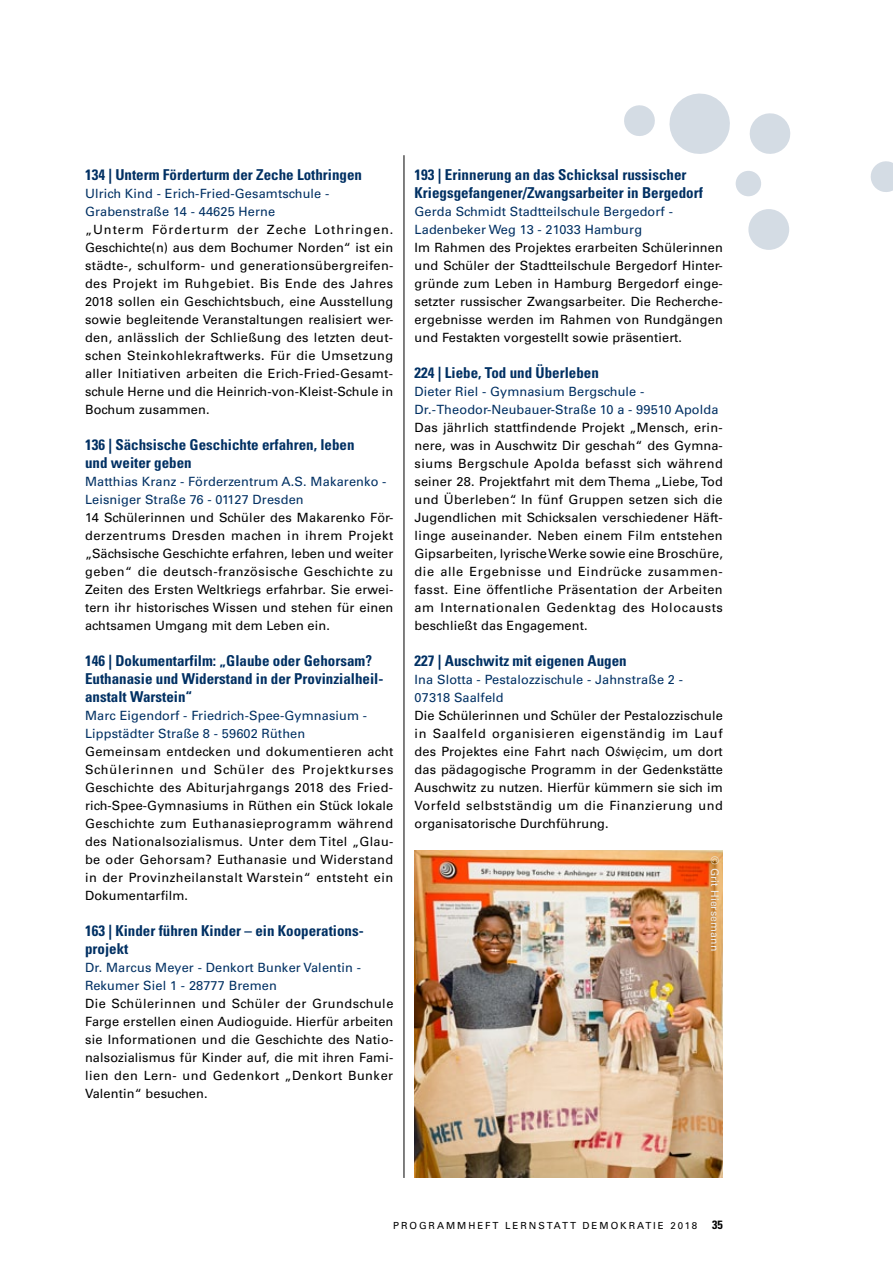
<style>
.page{position:relative;width:893px;height:1263px;background:#fff}
.page>*{position:absolute;margin:0;border:0;box-sizing:border-box;transform-origin:0 0}
.t1{font:700 condensed 15px/18px "Univers LT";color:#003063}
.t2{font:12.75px/18px "Univers LT Std";letter-spacing:.01em;color:#000;text-align:justify}
.t3{font:12.75px/18px "Univers LT Std";letter-spacing:.01em;color:#003063}
.t4{font:10.5px "Univers LT Std";letter-spacing:.01em;color:#ededed}
.t5{font:9.75px "Univers LT Std";letter-spacing:.2em;color:#000}
.s1{font-family:"Arial Narrow";font-style:italic}
.s2{font-weight:700;font-stretch:condensed;font-size:12px}
</style>
<div class="page">
<hr style="left:404px;top:155px;width:1px;height:1023px;background:#000">
<img style="left:415px;top:850px;width:308px;height:328px">
<svg style="left:669px;top:93px;width:61px;height:61px"></svg>
<svg style="left:749px;top:113px;width:42px;height:41px"></svg>
<svg style="left:870px;top:161px;width:23px;height:31px"></svg>
<svg style="left:624px;top:105px;width:31px;height:31px"></svg>
<div style="left:748px;top:209px;width:41px;height:41px;background:#d4dce4;border-radius:50%"></div>
<div style="left:736px;top:171px;width:25px;height:25px;background:#d4dce4;border-radius:50%"></div>
<p class="t1" style="left:85px;top:166px;width:279px">134 | Unterm Förderturm der Zeche Lothringen</p>
<p class="t3" style="left:85px;top:185px;width:246px">Ulrich Kind - Erich-Fried-Gesamtschule -<br>Grabenstraße 14 - 44625 Herne</p>
<p class="t2" style="left:85px;top:221px;width:310px">„Unterm Förderturm der Zeche Lothringen.<br>Geschichte(n) aus dem Bochumer Norden“ ist ein städte-, schulform- und generationsübergreifen&shy;des Projekt im Ruhgebiet. Bis Ende des Jahres 2018 sollen ein Geschichtsbuch, eine Ausstellung sowie begleitende Veranstaltungen realisiert wer&shy;den, anlässlich der Schließung des letzten deut&shy;schen Steinkohlekraftwerks. Für die Umsetzung aller Initiativen arbeiten die Erich-Fried-Gesamt&shy;schule Herne und die Heinrich-von-Kleist-Schule in Bochum zusammen.</p>
<p class="t1" style="left:85px;top:436px;width:271px">136 | Sächsische Geschichte erfahren, leben und weiter geben</p>
<p class="t3" style="left:85px;top:473px;width:303px">Matthias Kranz - Förderzentrum A.S. Makarenko -<br>Leisniger Straße 76 - 01127 Dresden</p>
<p class="t2" style="left:85px;top:509px;width:310px">14 Schülerinnen und Schüler des Makarenko För&shy;derzentrums Dresden machen in ihrem Projekt „Sächsische Geschichte erfahren, leben und weiter geben“ die deutsch-französische Geschichte zu Zeiten des Ersten Weltkriegs erfahrbar. Sie erwei&shy;tern ihr historisches Wissen und stehen für einen achtsamen Umgang mit dem Leben ein.</p>
<p class="t1" style="left:85px;top:652px;width:300px">146 | Dokumentarfilm: „Glaube oder Gehorsam?<br>Euthanasie und Widerstand in der Provinzialheil&shy;anstalt Warstein“</p>
<p class="t3" style="left:85px;top:707px;width:284px">Marc Eigendorf - Friedrich-Spee-Gymnasium -<br>Lippstädter Straße 8 - 59602 Rüthen</p>
<p class="t2" style="left:85px;top:743px;width:310px">Gemeinsam entdecken und dokumentieren acht Schülerinnen und Schüler des Projektkurses Geschichte des Abiturjahrgangs 2018 des Fried&shy;rich-Spee-Gymnasiums in Rüthen ein Stück lokale Geschichte zum Euthanasieprogramm während des Nationalsozialismus. Unter dem Titel „Glau&shy;be oder Gehorsam? Euthanasie und Widerstand in der Provinzheilanstalt Warstein“ entsteht ein Dokumentarfilm.</p>
<p class="t1" style="left:85px;top:922px;width:280px">163 | Kinder führen Kinder – ein Kooperations&shy;projekt</p>
<p class="t3" style="left:85px;top:959px;width:277px">Dr. Marcus Meyer - Denkort Bunker Valentin -<br>Rekumer Siel 1 - 28777 Bremen</p>
<p class="t2" style="left:85px;top:995px;width:310px">Die Schülerinnen und Schüler der Grundschule Farge erstellen einen Audioguide. Hierfür arbeiten sie Informationen und die Geschichte des Natio&shy;nalsozialismus für Kinder auf, die mit ihren Fami&shy;lien den Lern- und Gedenkort „Denkort Bunker Valentin“ besuchen.</p>
<p class="t1" style="left:415px;top:166px;width:290px">193 | Erinnerung an das Schicksal russischer<br>Kriegsgefangener/Zwangsarbeiter in Bergedorf</p>
<p class="t3" style="left:415px;top:203px;width:260px">Gerda Schmidt Stadtteilschule Bergedorf -<br>Ladenbeker Weg 13 - 21033 Hamburg</p>
<p class="t2" style="left:415px;top:239px;width:310px">Im Rahmen des Projektes erarbeiten Schülerinnen und Schüler der Stadtteilschule Bergedorf Hinter&shy;gründe zum Leben in Hamburg Bergedorf einge&shy;setzter russischer Zwangsarbeiter. Die Recherche&shy;ergebnisse werden im Rahmen von Rundgängen und Festakten vorgestellt sowie präsentiert.</p>
<p class="t1" style="left:415px;top:364px;width:186px">224 | Liebe, Tod und Überleben</p>
<p class="t3" style="left:415px;top:383px;width:305px">Dieter Riel - Gymnasium Bergschule -<br>Dr.-Theodor-Neubauer-Straße 10 a - 99510 Apolda</p>
<p class="t2" style="left:415px;top:419px;width:310px">Das jährlich stattfindende Projekt „Mensch, erin&shy;nere, was in Auschwitz Dir geschah“ des Gymna&shy;siums Bergschule Apolda befasst sich während seiner 28. Projektfahrt mit dem Thema „Liebe, Tod und Überleben“. In fünf Gruppen setzen sich die Jugendlichen mit Schicksalen verschiedener Häft&shy;linge auseinander. Neben einem Film entstehen Gipsarbeiten, lyrische Werke sowie eine Broschüre, die alle Ergebnisse und Eindrücke zusammen&shy;fasst. Eine öffentliche Präsentation der Arbeiten am Internationalen Gedenktag des Holocausts beschließt das Engagement.</p>
<p class="t1" style="left:415px;top:652px;width:214px">227 | Auschwitz mit eigenen Augen</p>
<p class="t3" style="left:415px;top:671px;width:270px">Ina Slotta - Pestalozzischule - Jahnstraße 2 -<br>07318 Saalfeld</p>
<p class="t2" style="left:415px;top:707px;width:310px">Die Schülerinnen und Schüler der Pestalozzischule in Saalfeld organisieren eigenständig im Lauf des Projektes eine Fahrt nach O<span class="s1">ś</span>wi<span class="s1">ę</span>cim, um dort das pädagogische Programm in der Gedenkstätte Auschwitz zu nutzen. Hierfür kümmern sie sich im Vorfeld selbstständig um die Finanzierung und organisatorische Durchführung.</p>
<p class="t4" style="left:721px;top:856px;width:96px;rotate:90deg">© Grit Hiersemann</p>
<p class="t5" style="left:393px;top:1220px;width:331px">Programmheft Lernstatt Demokratie 2018 <span class="s2">35</span></p>
</div>
